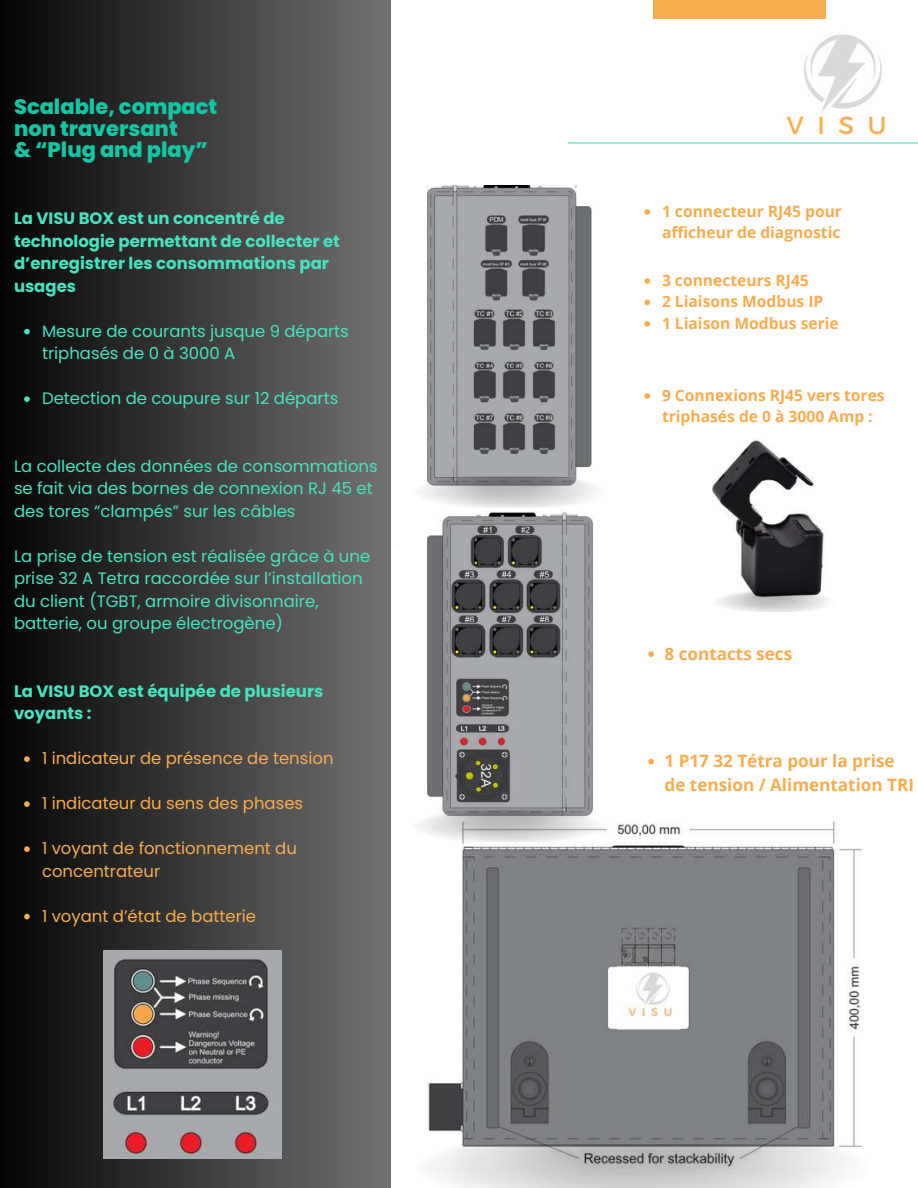
<style>
.page{position:relative;width:918px;height:1188px;background:#fff}
.page>*{position:absolute;margin:0;border:0;box-sizing:border-box;transform-origin:0 0}
.t1{font:800 21px/21.3px "Poppins";color:#12c6a6}
.t2{font:700 17.1px/23.5px "Open Sans";color:#f7ac4f}
.t3{font:16.5px/22.5px "Poppins";color:#46e3c1}
.t4{font:700 16.5px/22.5px "Poppins";color:#46e3c1}
.t5{font:16.5px/22.5px "Poppins";color:#f7ac4f}
.t6{font:700 15.6px/21.3px "Open Sans";color:#f7ac4f}
</style>
<div class="page">
<div style="left:0;top:0;width:390px;height:1188px;background:linear-gradient(to right,#040404,#727272)"></div>
<hr style="left:568px;top:142px;width:350px;height:2px;background:#46e3c1">
<div style="left:654px;top:0;width:172px;height:19px;background:#f7ac4f"></div>
<img style="left:786px;top:34px;width:100px;height:106px">
<img style="left:104px;top:950px;width:177px;height:208px">
<img style="left:712px;top:439px;width:112px;height:153px">
<svg style="left:24px;top:329px;width:6px;height:5px"></svg>
<svg style="left:24px;top:396px;width:6px;height:6px"></svg>
<svg style="left:24px;top:756px;width:6px;height:6px"></svg>
<svg style="left:24px;top:801px;width:6px;height:6px"></svg>
<svg style="left:24px;top:846px;width:6px;height:6px"></svg>
<svg style="left:24px;top:914px;width:6px;height:5px"></svg>
<img style="left:717px;top:592px;width:111px;height:19px">
<img style="left:428px;top:510px;width:166px;height:301px">
<img style="left:428px;top:186px;width:165px;height:291px">
<img style="left:420px;top:477px;width:176px;height:30px">
<img style="left:428px;top:821px;width:434px;height:324px">
<img style="left:418px;top:811px;width:189px;height:30px">
<img style="left:430px;top:1145px;width:432px;height:43px">
<svg style="left:644px;top:209px;width:6px;height:6px"></svg>
<svg style="left:644px;top:278px;width:6px;height:6px"></svg>
<svg style="left:644px;top:300px;width:6px;height:5px"></svg>
<svg style="left:644px;top:321px;width:6px;height:6px"></svg>
<svg style="left:644px;top:393px;width:6px;height:6px"></svg>
<svg style="left:648px;top:759px;width:6px;height:5px"></svg>
<svg style="left:648px;top:651px;width:6px;height:6px"></svg>
<p class="t1" style="left:14px;top:96px;width:205px">Scalable, compact non traversant<br>&amp; “Plug and play”</p>
<p class="t4" style="left:14px;top:207px;width:327px">La VISU BOX est un concentré de technologie permettant de collecter et d’enregistrer les consommations par usages</p>
<p class="t3" style="left:42px;top:320px;width:308px">Mesure de courants jusque 9 départs triphasés de 0 à 3000 A</p>
<p class="t3" style="left:42px;top:387px;width:298px">Detection de coupure sur 12 départs</p>
<p class="t3" style="left:14px;top:455px;width:365px">La collecte des données de consommations se fait via des bornes de connexion RJ 45 et des tores “clampés” sur les câbles</p>
<p class="t3" style="left:14px;top:545px;width:358px">La prise de tension est réalisée grâce à une prise 32 A Tetra raccordée sur l’installation du client (TGBT, armoire divisonnaire, batterie, ou groupe électrogène)</p>
<p class="t4" style="left:14px;top:680px;width:311px">La VISU BOX est équipée de plusieurs voyants :</p>
<p class="t5" style="left:42px;top:747px;width:293px">1 indicateur de présence de tension</p>
<p class="t5" style="left:42px;top:792px;width:263px">1 indicateur du sens des phases</p>
<p class="t5" style="left:42px;top:837px;width:256px">1 voyant de fonctionnement du concentrateur</p>
<p class="t5" style="left:42px;top:905px;width:216px">1 voyant d’état de batterie</p>
<p class="t6" style="left:662px;top:200px;width:182px">1 connecteur RJ45 pour afficheur de diagnostic</p>
<p class="t6" style="left:662px;top:269px;width:178px">3 connecteurs RJ45<br>2 Liaisons Modbus IP<br>1 Liaison Modbus serie</p>
<p class="t6" style="left:662px;top:384px;width:224px">9 Connexions RJ45 vers tores triphasés de 0 à 3000 Amp :</p>
<p class="t2" style="left:665px;top:641px;width:129px">8 contacts secs</p>
<p class="t2" style="left:665px;top:749px;width:251px">1 P17 32 Tétra pour la prise de tension / Alimentation TRI</p>
</div>
